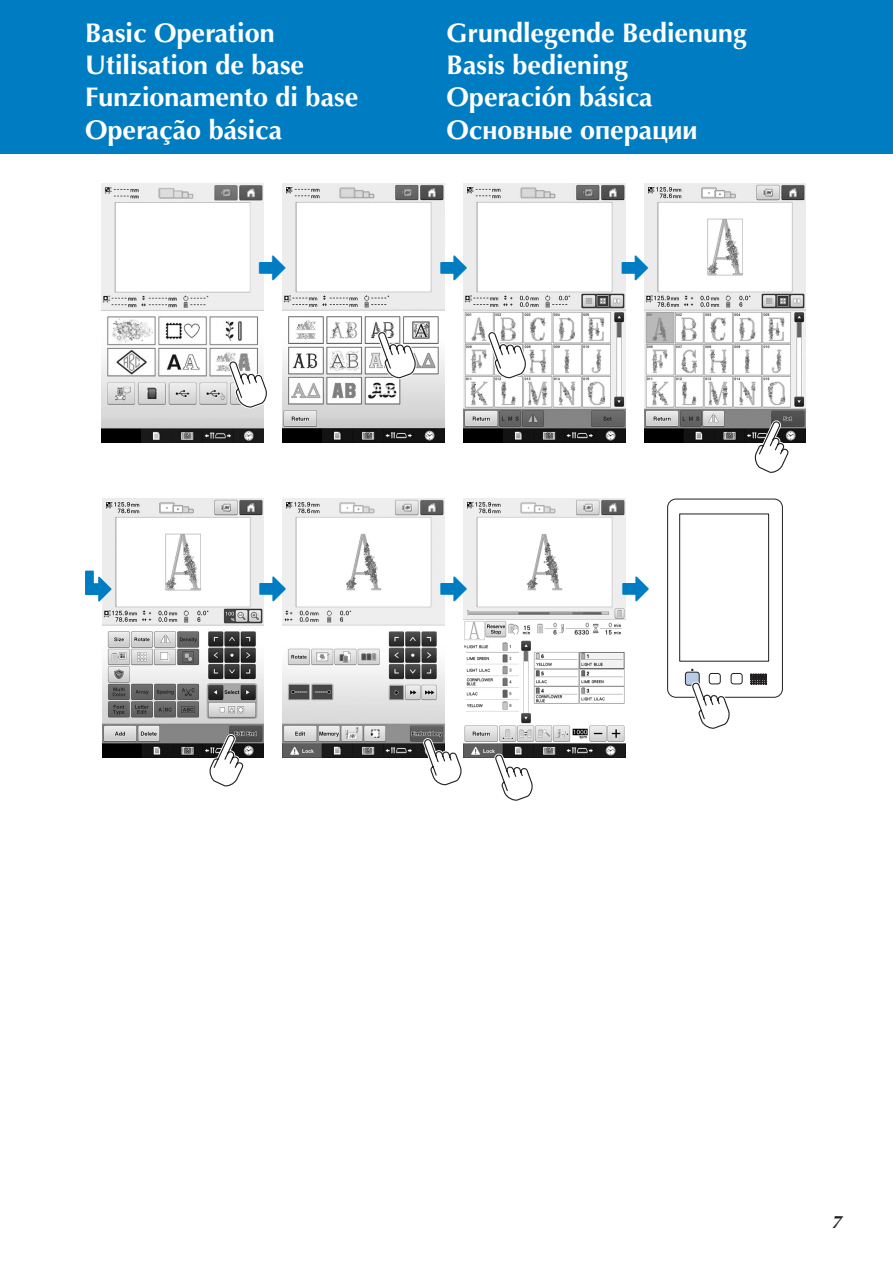
<style>
.page{position:relative;width:893px;height:1263px;background:#fff}
.page>*{position:absolute;margin:0;border:0;box-sizing:border-box;transform-origin:0 0}
.t1{font:700 27px/32.4px "Optima LTCYR";color:#fff}
.t2{font:27px "D5 Quick Ref Number";color:#007cc2}
.t3{font:italic 700 18px "Optima LTCYR";color:#231f20}
</style>
<div class="page">
<div style="left:0;top:0;width:893px;height:153px;background:#007cc2"></div>
<img style="left:102px;top:183px;width:162px;height:260px">
<img style="left:283px;top:183px;width:161px;height:259px">
<img style="left:463px;top:183px;width:162px;height:259px">
<img style="left:644px;top:183px;width:162px;height:259px">
<img style="left:102px;top:499px;width:162px;height:258px">
<img style="left:283px;top:499px;width:161px;height:258px">
<img style="left:463px;top:499px;width:162px;height:258px">
<svg style="left:667px;top:499px;width:116px;height:230px"></svg>
<svg style="left:85px;top:571px;width:26px;height:30px"></svg>
<svg style="left:228px;top:360px;width:39px;height:49px"></svg>
<svg style="left:487px;top:331px;width:40px;height:48px"></svg>
<svg style="left:377px;top:331px;width:40px;height:48px"></svg>
<svg style="left:208px;top:732px;width:38px;height:55px"></svg>
<svg style="left:754px;top:418px;width:38px;height:55px"></svg>
<svg style="left:423px;top:738px;width:39px;height:48px"></svg>
<svg style="left:494px;top:754px;width:40px;height:47px"></svg>
<p class="t1" style="left:85px;top:16px;width:275px">Basic Operation<br>Utilisation de base<br>Funzionamento di base<br>Operação básica</p>
<p class="t1" style="left:446px;top:16px;width:302px">Grundlegende Bedienung<br>Basis bediening<br>Operación básica<br>Основные операции</p>
<p class="t2" style="left:258px;top:255px;width:31px">A</p>
<p class="t2" style="left:439px;top:255px;width:31px">A</p>
<p class="t2" style="left:620px;top:255px;width:31px">A</p>
<p class="t2" style="left:258px;top:575px;width:31px">A</p>
<p class="t2" style="left:439px;top:575px;width:31px">A</p>
<p class="t2" style="left:621px;top:575px;width:31px">A</p>
<p class="t3" style="left:832px;top:1210px;width:12px">7</p>
</div>
